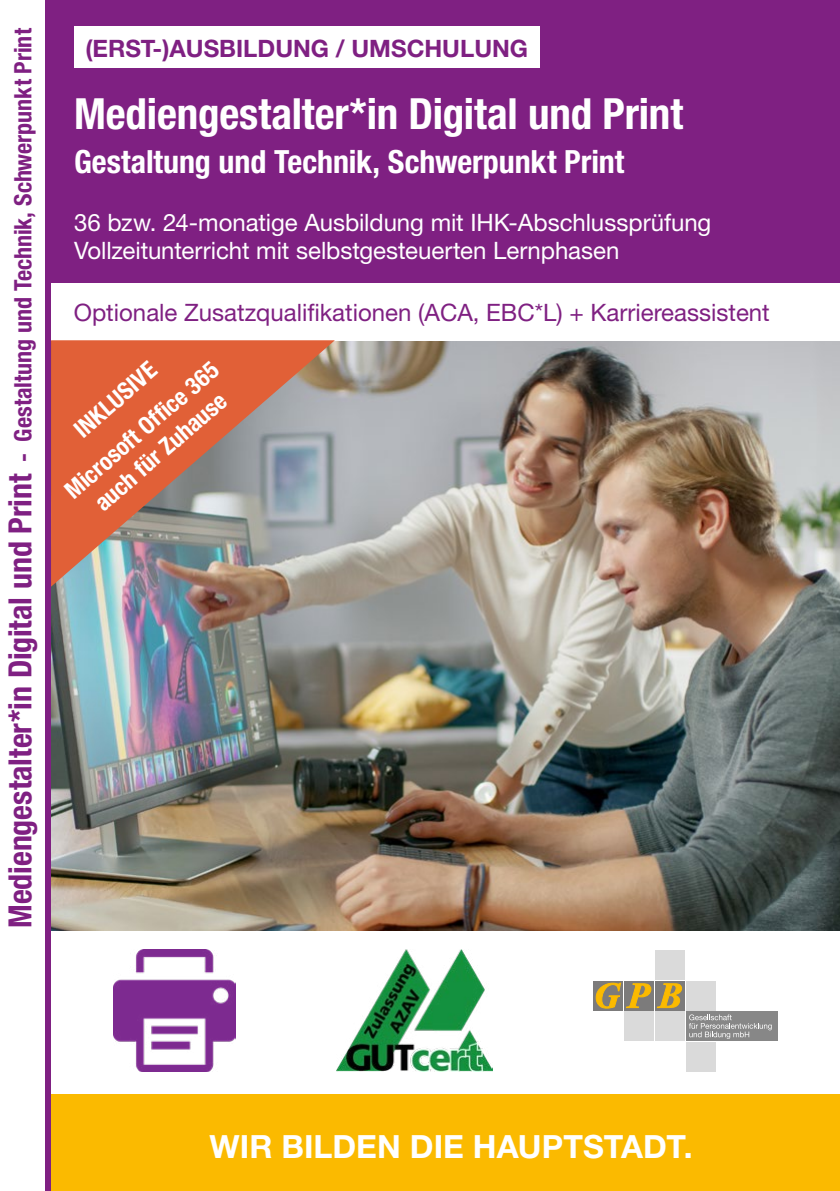
<style>
.page{position:relative;width:840px;height:1191px;background:#fff}
.page>*{position:absolute;margin:0;border:0;box-sizing:border-box;transform-origin:0 0}
.t1{font:700 condensed 43px "Helvetica Neue LT";letter-spacing:-.005em;color:#fff}
.t2{font:700 condensed 32px "Helvetica Neue LT";letter-spacing:-.005em;color:#fff}
.t3{font:700 32px "Helvetica Neue LT";color:#fff}
.t4{font:24px/28.8px "Helvetica Neue LT";letter-spacing:-.005em;color:#fff}
.t5{font:700 condensed 24px "Helvetica Neue LT";color:#7f2082}
.t6{font:24px "Helvetica Neue LT";color:#7f2082}
.t7{font:700 condensed 24px/40.2px "Helvetica Neue LT";color:#fff;text-align:center}
.t8{font:700 24px "Helvetica Neue LT";color:#7f2082}
.s1{font-size:32px}
</style>
<div class="page">
<div style="left:45px;top:0;width:794px;height:283px;background:#7f2082"></div>
<img style="left:51px;top:340px;width:788px;height:590px">
<div style="left:51px;top:1094px;width:788px;height:97px;background:#fbba00"></div>
<div style="left:74px;top:27px;width:465px;height:41px;background:#fff"></div>
<svg style="left:51px;top:340px;width:283px;height:246px;background:#bd7f6a"></svg>
<div style="left:45px;top:0;width:6px;height:1191px;background:#7f2082"></div>
<img style="left:114px;top:950px;width:121px;height:121px">
<div style="left:624px;top:1011px;width:29px;height:30px;background:#dadada"></div>
<div style="left:654px;top:1011px;width:30px;height:30px;background:#dadada"></div>
<div style="left:624px;top:980px;width:29px;height:30px;background:#7c7b7b"></div>
<svg style="left:593px;top:981px;width:29px;height:29px"></svg>
<div style="left:685px;top:980px;width:30px;height:30px;background:#dadada"></div>
<div style="left:654px;top:980px;width:30px;height:30px;background:#7c7b7b"></div>
<div style="left:685px;top:1011px;width:91px;height:30px;background:#878787"></div>
<div style="left:685px;top:1042px;width:30px;height:30px;background:#dadada"></div>
<div style="left:654px;top:950px;width:30px;height:29px;background:#dadada"></div>
<svg style="left:689px;top:1014px;width:82px;height:24px"></svg>
<svg style="left:595px;top:983px;width:25px;height:25px"></svg>
<svg style="left:626px;top:983px;width:24px;height:24px"></svg>
<svg style="left:657px;top:983px;width:24px;height:24px"></svg>
<img style="left:336px;top:950px;width:156px;height:122px">
<p class="t5" style="left:9px;top:928px;width:901px;rotate:-90deg"><span class="s1">Mediengestalter*in Digital und Print</span> - Gestaltung und Technik, Schwerpunkt Print</p>
<p class="t8" style="left:85px;top:33px;width:444px">(ERST-)AUSBILDUNG / UMSCHULUNG</p>
<h1 class="t1" style="left:74px;top:87px;width:610px">Mediengestalter*in Digital und Print</h1>
<h2 class="t2" style="left:74px;top:142px;width:551px">Gestaltung und Technik, Schwerpunkt Print</h2>
<p class="t4" style="left:74px;top:207px;width:638px">36 bzw. 24-monatige Ausbildung mit IHK-Abschlussprüfung<br>Vollzeitunterricht mit selbstgesteuerten Lernphasen</p>
<p class="t6" style="left:74px;top:298px;width:697px">Optionale Zusatzqualifikationen (ACA, EBC*L) + Karriereassistent</p>
<p class="t7" style="left:29px;top:448px;width:196px;rotate:-41deg">INKLUSIVE<br>Microsoft Offi ce 365</p>
<p class="t7" style="left:85px;top:490px;width:167px;rotate:-41deg">auch für Zuhause</p>
<h2 class="t3" style="left:209px;top:1127px;width:484px">WIR BILDEN DIE HAUPTSTADT.</h2>
</div>
